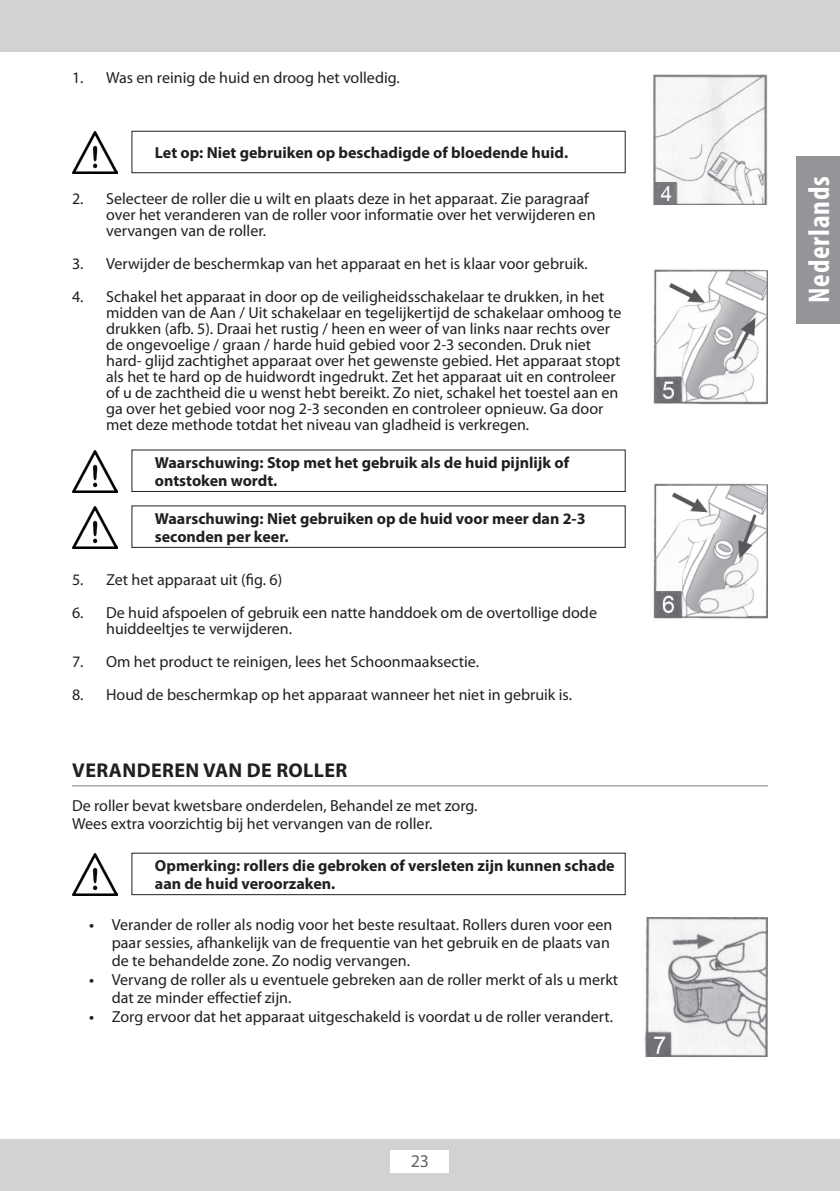
<style>
.page{position:relative;width:840px;height:1191px;background:#fff}
.page>*{position:absolute;margin:0;border:0;box-sizing:border-box;transform-origin:0 0}
.t1{font:700 condensed 30px "Myriad Pro";letter-spacing:.03em;color:#fff}
.t2{font:700 condensed 28px "Myriad Pro";letter-spacing:.03em;color:#fff}
.t3{font:700 20px "Myriad Pro";letter-spacing:.02em;color:#231f20}
.t4{font:18px "Myriad Pro";color:#656568}
.t5{font:16px/16px "Myriad Pro";color:#231f20}
.t6{font:700 16px/18px "Myriad Pro";color:#231f20}
.s1{font-weight:600}
</style>
<div class="page">
<div style="left:0;top:0;width:839px;height:51px;background:#d1d2d4"></div>
<div style="left:0;top:1140px;width:839px;height:51px;background:#d1d2d4"></div>
<div style="left:390px;top:1150px;width:59px;height:22px;background:#fff"></div>
<div style="left:796px;top:156px;width:43px;height:167px;background:#939598"></div>
<img style="left:653px;top:74px;width:114px;height:131px">
<img style="left:653px;top:269px;width:114px;height:136px">
<img style="left:653px;top:483px;width:114px;height:136px">
<img style="left:644px;top:917px;width:123px;height:139px">
<img style="left:72px;top:132px;width:45px;height:41px">
<img style="left:72px;top:450px;width:45px;height:42px">
<img style="left:72px;top:853px;width:45px;height:42px">
<img style="left:72px;top:506px;width:45px;height:42px">
<div style="left:132px;top:131px;width:493px;height:42px;border:1px solid #231f20"></div>
<div style="left:132px;top:450px;width:493px;height:42px;border:1px solid #231f20"></div>
<div style="left:132px;top:853px;width:493px;height:42px;border:1px solid #231f20"></div>
<hr style="left:72px;top:785px;width:695px;height:1px;background:#aaabaf">
<p class="t5" style="left:72px;top:70px;width:329px">1. Was en reinig de huid en droog het volledig.</p>
<p class="t6" style="left:155px;top:143px;width:414px">Let op: Niet gebruiken op beschadigde of bloedende huid.</p>
<p class="t5" style="left:106px;top:191px;width:490px;text-indent:-34px">2. Selecteer de roller die u wilt en plaats deze in het apparaat. Zie paragraaf over het veranderen van de roller voor informatie over het verwijderen en vervangen van de roller.</p>
<p class="t5" style="left:72px;top:256px;width:517px">3. Verwijder de beschermkap van het apparaat en het is klaar voor gebruik.</p>
<p class="t5" style="left:106px;top:289px;width:516px;text-indent:-34px">4. Schakel het apparaat in door op de veiligheidsschakelaar te drukken, in het midden van de Aan / Uit schakelaar en tegelijkertijd de schakelaar omhoog te drukken (afb. 5). Draai het rustig / heen en weer of van links naar rechts over de ongevoelige / graan / harde huid gebied voor 2-3 seconden. Druk niet hard- glijd zachtighet apparaat over het gewenste gebied. Het apparaat stopt als het te hard op de huidwordt ingedrukt. Zet het apparaat uit en controleer of u de zachtheid die u wenst hebt bereikt. Zo niet, schakel het toestel aan en ga over het gebied voor nog 2-3 seconden en controleer opnieuw. Ga door met deze methode totdat het niveau van gladheid is verkregen.</p>
<p class="t6" style="left:155px;top:453px;width:415px">Waarschuwing: Stop met het gebruik als de huid pijnlijk of ontstoken wordt.</p>
<p class="t6" style="left:155px;top:509px;width:432px">Waarschuwing: Niet gebruiken op de huid voor meer dan 2-3 seconden per keer.</p>
<p class="t5" style="left:72px;top:572px;width:212px">5. Zet het apparaat uit (fig. 6)</p>
<p class="t5" style="left:106px;top:605px;width:492px;text-indent:-34px">6. De huid afspoelen of gebruik een natte handdoek om de overtollige dode huiddeeltjes te verwijderen.</p>
<p class="t5" style="left:72px;top:654px;width:408px">7. Om het product te reinigen, lees het Schoonmaaksectie.</p>
<p class="t5" style="left:72px;top:687px;width:501px">8. Houd de beschermkap op het apparaat wanneer het niet in gebruik is.</p>
<p class="t3" style="left:72px;top:757px;width:276px">VERANDEREN VAN DE ROLLER</p>
<p class="t5" style="left:72px;top:797px;width:406px;line-height:18px">De roller bevat kwetsbare onderdelen, Behandel ze met zorg.<br>Wees extra voorzichtig bij het vervangen van de roller.</p>
<p class="t6" style="left:155px;top:856px;width:461px">Opmerking: rollers die gebroken of versleten zijn kunnen schade aan de huid veroorzaken.</p>
<p class="t5" style="left:112px;top:915px;width:502px;line-height:18px;text-indent:-23px"><span class="s1">•</span> Verander de roller als nodig voor het beste resultaat. Rollers duren voor een paar sessies, afhankelijk van de frequentie van het gebruik en de plaats van de te behandelde zone. Zo nodig vervangen.</p>
<p class="t5" style="left:112px;top:970px;width:507px;line-height:18px;text-indent:-23px"><span class="s1">•</span> Vervang de roller als u eventuele gebreken aan de roller merkt of als u merkt dat ze minder effectief zijn.</p>
<p class="t5" style="left:89px;top:1008px;width:525px"><span class="s1">•</span> Zorg ervoor dat het apparaat uitgeschakeld is voordat u de roller verandert.</p>
<p class="t4" style="left:410px;top:1151px;width:20px">23</p>
<h1 class="t1" style="left:799px;top:303px;width:129px;rotate:-90deg">Nederlands</h1>
<h2 class="t2" style="left:800px;top:281px;width:84px;rotate:-90deg">Deutsch</h2>
</div>
